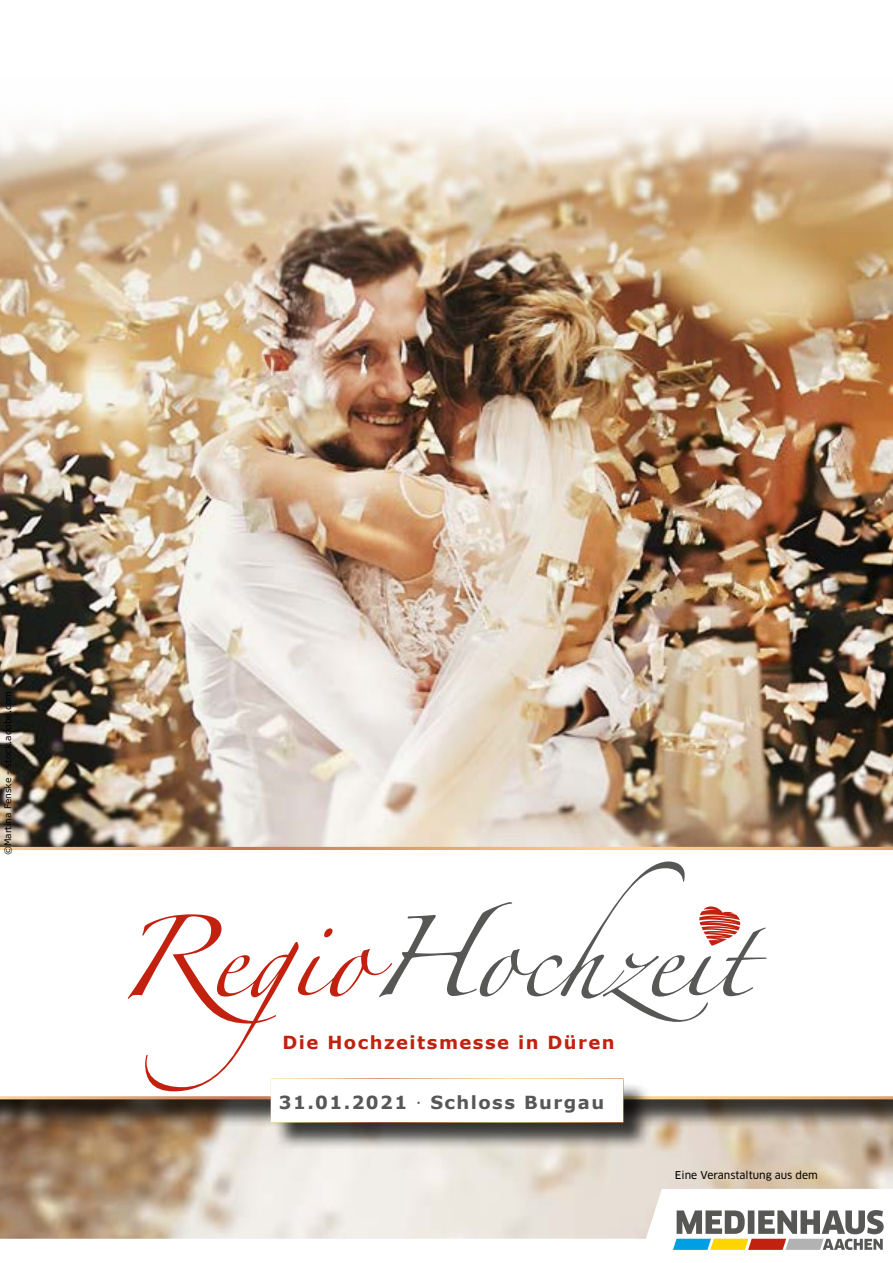
<style>
.page{position:relative;width:893px;height:1263px;background:#fff}
.page>*{position:absolute;margin:0;border:0;box-sizing:border-box;transform-origin:0 0}
.t1{font:700 18px "Verdana";letter-spacing:.08em;color:#c2210f}
.t2{font:700 18px "Verdana";letter-spacing:.08em;color:#575756}
.t3{font:10.5px "Clan OT News";color:#000}
.t4{font:9px "Verdana";color:#000}
.s1{font-family:"Clan OT News";font-weight:400}
</style>
<div class="page">
<img style="left:0;top:113px;width:893px;height:1076px">
<div style="left:0;top:850px;width:893px;height:277px;background:#000;opacity:.75"></div>
<svg style="left:0;top:847px;width:893px;height:252px"></svg>
<div style="left:274px;top:1081px;width:378px;height:69px;background:#000;opacity:.75"></div>
<div style="left:271px;top:1078px;width:353px;height:44px;background:#fff;border:2px solid #fff"></div>
<svg style="left:379px;top:861px;width:388px;height:161px"></svg>
<svg style="left:127px;top:914px;width:266px;height:177px"></svg>
<svg style="left:0;top:1189px;width:662px;height:50px;background:#dcd2c5"></svg>
<svg style="left:673px;top:1210px;width:211px;height:40px"></svg>
<p class="t4" style="left:2px;top:855px;width:166px;rotate:-90deg">©Martina Fenske - stock.adobe.com</p>
<h1 class="t1" style="left:282px;top:1029px;width:334px">Die Hochzeitsmesse in Düren</h1>
<h1 class="t2" style="left:279px;top:1090px;width:327px">31.01.2021 <span class="s1">·</span> Schloss Burgau</h1>
<p class="t3" style="left:675px;top:1169px;width:145px">Eine Veranstaltung aus dem</p>
</div>
